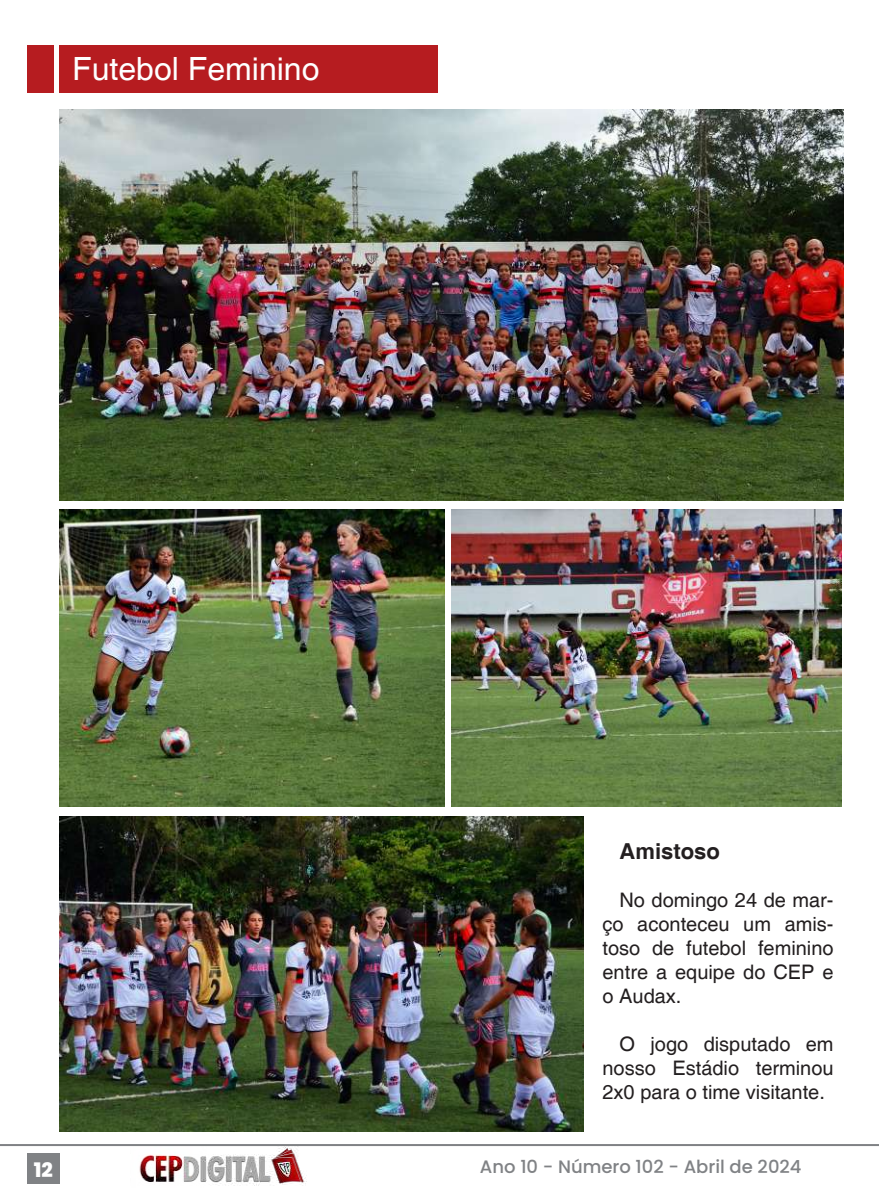
<style>
.page{position:relative;width:879px;height:1191px;background:#fff}
.page>*{position:absolute;margin:0;border:0;box-sizing:border-box;transform-origin:0 0}
.t1{font:32px "Helvetica";color:#fff}
.t2{font:700 22px "Helvetica";color:#231f20}
.t3{font:20px/24px "Helvetica";color:#231f20;text-align:justify}
.t4{font:800 20px "Poppins";color:#fff}
.t5{font:500 18px "Poppins";color:#808285}
</style>
<div class="page">
<div style="left:27px;top:1152px;width:33px;height:31px;background:#808285"></div>
<img style="left:139px;top:1146px;width:168px;height:40px">
<hr style="left:0;top:1144px;width:879px;height:2px;background:#808285">
<div style="left:28px;top:45px;width:26px;height:47px;background:#b61c20"></div>
<div style="left:60px;top:45px;width:378px;height:47px;background:#b61c20"></div>
<img style="left:60px;top:509px;width:385px;height:297px">
<img style="left:60px;top:816px;width:524px;height:315px">
<img style="left:60px;top:109px;width:784px;height:391px">
<img style="left:452px;top:509px;width:389px;height:297px">
<h1 class="t1" style="left:72px;top:50px;width:249px">Futebol Feminino</h1>
<p class="t2" style="left:619px;top:838px;width:102px">Amistoso</p>
<p class="t3" style="left:602px;top:889px;width:233px;text-indent:17px">No domingo 24 de mar&shy;ço aconteceu um amis&shy;toso de futebol feminino entre a equipe do CEP e o Audax.</p>
<p class="t3" style="left:602px;top:1033px;width:233px;text-indent:17px">O jogo disputado em nosso Estádio terminou 2x0 para o time visitante.</p>
<p class="t4" style="left:34px;top:1158px;width:21px">12</p>
<p class="t5" style="left:480px;top:1156px;width:323px">Ano 10 - Número 102 - Abril de 2024</p>
</div>
